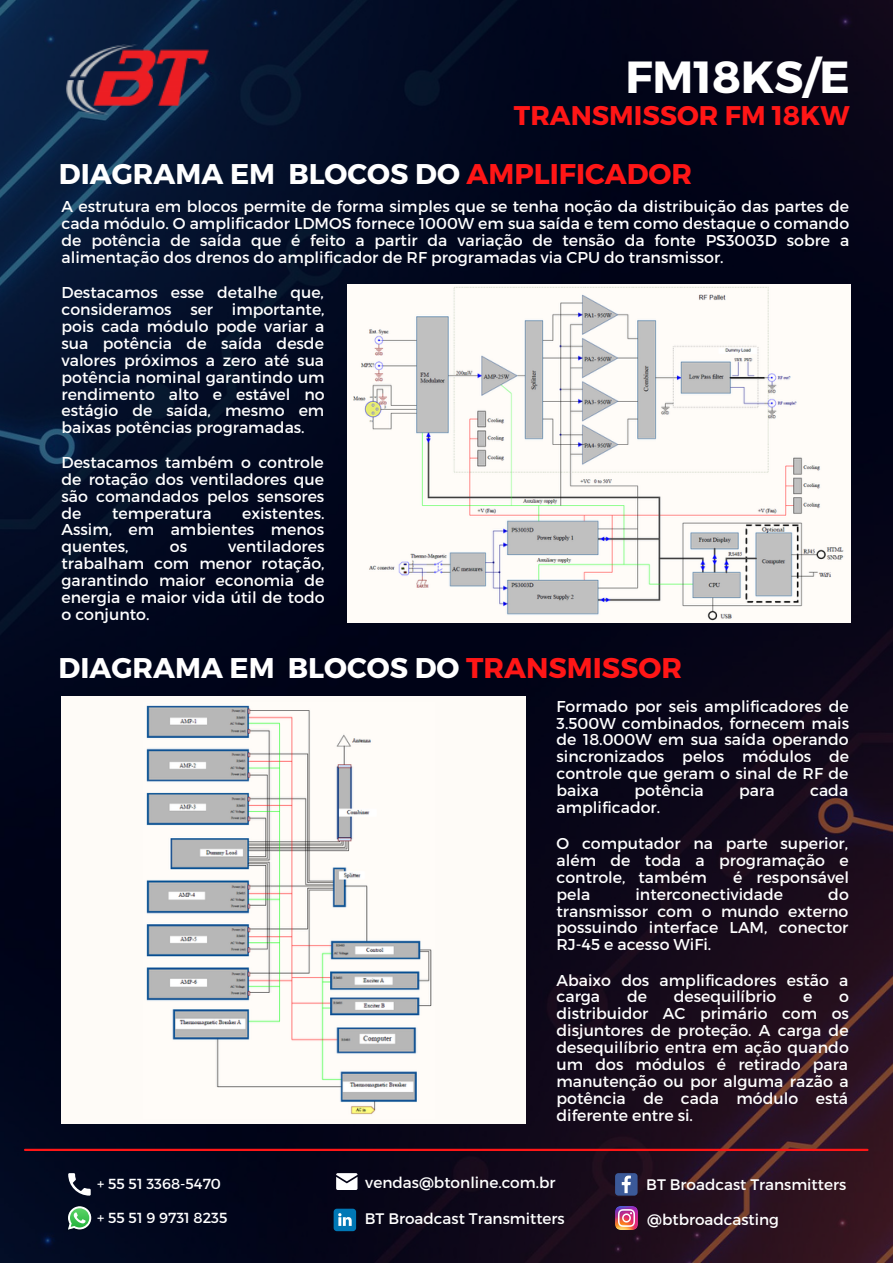
<style>
.page{position:relative;width:893px;height:1264px;background:#fff}
.page>*{position:absolute;margin:0;border:0;box-sizing:border-box;transform-origin:0 0}
.t1{font:700 45px "Montserrat";color:#fff}
.t2{font:700 28.5px "Montserrat";color:#fff}
.t3{font:700 27px "Montserrat";color:#ff1616}
.t4{font:15.75px/16.8px "Montserrat";color:#fff;text-align:justify}
.t5{font:15.3px "Montserrat";color:#fff}
.t6{font:14.55px "Montserrat";color:#fff}
.s1{color:#ff1616}
</style>
<div class="page">
<img style="left:0;top:0;width:892px;height:1262px">
<img style="left:615px;top:1206px;width:22px;height:22px">
<svg style="left:615px;top:1173px;width:22px;height:22px"></svg>
<svg style="left:333px;top:1208px;width:23px;height:23px"></svg>
<svg style="left:336px;top:1173px;width:21px;height:16px"></svg>
<img style="left:67px;top:1204px;width:26px;height:26px">
<svg style="left:68px;top:1206px;width:23px;height:23px"></svg>
<svg style="left:68px;top:1173px;width:23px;height:22px"></svg>
<hr style="left:25px;top:1148px;width:842px;height:2px;background:#ff1616">
<img style="left:61px;top:35px;width:152px;height:90px">
<img style="left:347px;top:284px;width:502px;height:338px">
<div style="left:61px;top:696px;width:465px;height:427px;background:#fefbf7"></div>
<img style="left:146px;top:705px;width:286px;height:409px">
<h1 class="t1" style="left:625px;top:48px;width:226px">FM18KS/E</h1>
<h3 class="t3" style="left:514px;top:97px;width:337px">TRANSMISSOR FM 18KW</h3>
<h2 class="t2" style="left:59px;top:155px;width:634px">DIAGRAMA EM BLOCOS DO <span class="s1">AMPLIFICADOR</span></h2>
<p class="t4" style="left:61px;top:197px;width:789px">A estrutura em blocos permite de forma simples que se tenha noção da distribuição das partes de cada módulo. O amplificador LDMOS fornece 1000W em sua saída e tem como destaque o comando de potência de saída que é feito a partir da variação de tensão da fonte PS3003D sobre a alimentação dos drenos do amplificador de RF programadas via CPU do transmissor.</p>
<p class="t4" style="left:61px;top:283px;width:265px">Destacamos esse detalhe que, consideramos ser importante, pois cada módulo pode variar a sua potência de saída desde valores próximos a zero até sua potência nominal garantindo um rendimento alto e estável no estágio de saída, mesmo em baixas potências programadas.</p>
<p class="t4" style="left:61px;top:453px;width:264px">Destacamos também o controle de rotação dos ventiladores que são comandados pelos sensores de</p>
<p class="t4" style="left:61px;top:503px;width:264px;text-indent:180px">existentes.<br>Assim, em ambientes menos quentes,</p>
<p class="t4" style="left:112px;top:503px;width:101px">temperatura</p>
<p class="t4" style="left:61px;top:537px;width:264px;text-indent:167px">ventiladores trabalham com menor rotação, garantindo maior economia de energia e maior vida útil de todo o conjunto.</p>
<p class="t4" style="left:170px;top:537px;width:19px">os</p>
<h2 class="t2" style="left:58px;top:649px;width:625px">DIAGRAMA EM BLOCOS DO <span class="s1">TRANSMISSOR</span></h2>
<p class="t6" style="left:97px;top:1174px;width:125px">+ 55 51 3368-5470</p>
<p class="t6" style="left:97px;top:1208px;width:132px">+ 55 51 9 9731 8235</p>
<p class="t4" style="left:556px;top:697px;width:294px">Formado por seis amplificadores de 3.500W combinados, fornecem mais de 18.000W em sua saída operando sincronizados pelos módulos de controle que geram o sinal de RF de baixa</p>
<p class="t4" style="left:634px;top:781px;width:71px">potência</p>
<p class="t4" style="left:739px;top:781px;width:37px">para</p>
<p class="t4" style="left:810px;top:781px;width:40px">cada</p>
<p class="t4" style="left:556px;top:798px;width:105px">amplificador.</p>
<p class="t4" style="left:556px;top:834px;width:293px">O computador na parte superior, além de toda a programação e controle, também</p>
<p class="t4" style="left:733px;top:868px;width:118px">é responsável</p>
<p class="t4" style="left:556px;top:884px;width:35px">pela</p>
<p class="t4" style="left:635px;top:884px;width:149px">interconectividade</p>
<p class="t4" style="left:556px;top:884px;width:294px;text-indent:272px">do transmissor com o mundo externo possuindo interface LAM, conector RJ-45 e acesso WiFi.</p>
<p class="t4" style="left:556px;top:970px;width:293px">Abaixo dos amplificadores estão a carga</p>
<p class="t4" style="left:627px;top:987px;width:21px">de</p>
<p class="t4" style="left:673px;top:987px;width:104px">desequilíbrio</p>
<p class="t4" style="left:803px;top:987px;width:11px">e</p>
<p class="t4" style="left:556px;top:987px;width:294px;text-indent:283px">o distribuidor AC primário com os disjuntores de proteção. A carga de desequilíbrio entra em ação quando um dos módulos é retirado para manutenção ou por alguma razão a potência de cada módulo está diferente entre si.</p>
<p class="t5" style="left:365px;top:1172px;width:192px">vendas@btonline.com.br</p>
<p class="t5" style="left:365px;top:1208px;width:201px">BT Broadcast Transmitters</p>
<p class="t5" style="left:646px;top:1174px;width:201px">BT Broadcast Transmitters</p>
<p class="t5" style="left:647px;top:1209px;width:133px">@btbroadcasting</p>
</div>
